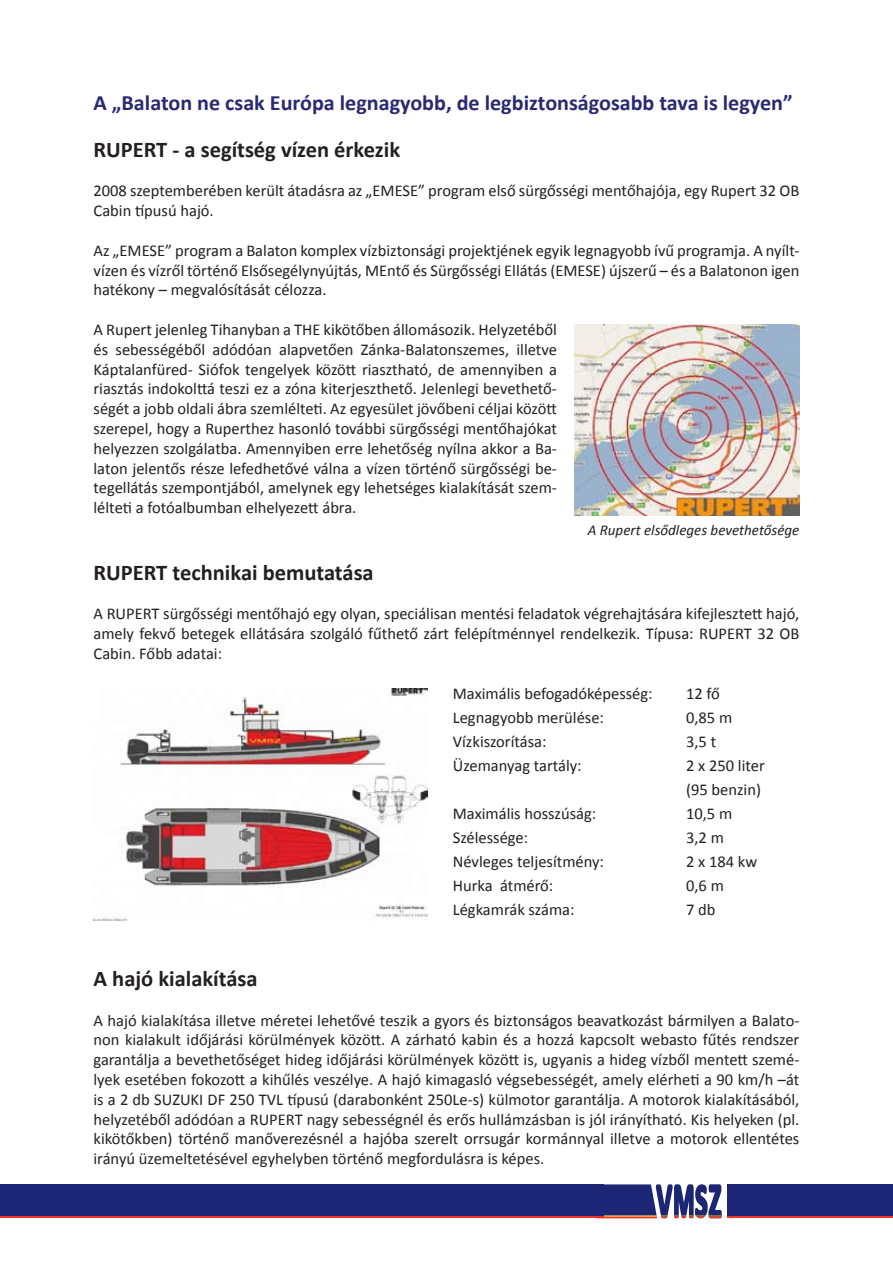
<style>
.page{position:relative;width:893px;height:1263px;background:#fff}
.page>*{position:absolute;margin:0;border:0;box-sizing:border-box;transform-origin:0 0}
.t1{font:700 22.5px "Calibri";color:#231f20}
.t2{font:700 21.9px "Calibri";color:#282973}
.t3{font:16.5px/19.8px "Calibri";color:#231f20;text-align:justify}
.t4{font:italic 15px "Calibri";color:#231f20}
</style>
<div class="page">
<div style="left:727px;top:1184px;width:166px;height:31px;background:#1c2674"></div>
<hr style="left:727px;top:1215px;width:166px;height:1px;background:#fd0">
<hr style="left:727px;top:1216px;width:166px;height:2px;background:#ee3224">
<div style="left:0;top:1184px;width:604px;height:32px;background:#1c2674"></div>
<hr style="left:0;top:1216px;width:604px;height:2px;background:#ee3224">
<svg style="left:604px;top:1184px;width:118px;height:34px"></svg>
<img style="left:574px;top:324px;width:225px;height:191px">
<img style="left:94px;top:689px;width:333px;height:232px">
<h2 class="t2" style="left:94px;top:89px;width:701px">A „Balaton ne csak Európa legnagyobb, de legbiztonságosabb tava is legyen”</h2>
<h1 class="t1" style="left:94px;top:135px;width:308px">RUPERT - a segítség vízen érkezik</h1>
<p class="t3" style="left:94px;top:180px;width:707px">2008 szeptemberében került átadásra az „EMESE” program első sürgősségi mentőhajója, egy Rupert 32 OB<br>Cabin típusú hajó.</p>
<p class="t3" style="left:94px;top:240px;width:707px">Az „EMESE” program a Balaton komplex vízbiztonsági projektjének egyik legnagyobb ívű programja. A nyílt&shy;vízen és vízről történő Elsősegélynyújtás, MEntő és Sürgősségi Ellátás (EMESE) újszerű – és a Balatonon igen hatékony – megvalósítását célozza.</p>
<p class="t3" style="left:94px;top:319px;width:465px">A Rupert jelenleg Tihanyban a THE kikötőben állomásozik. Helyzetéből és sebességéből adódóan alapvetően Zánka-Balatonszemes, illetve Káptalanfüred- Siófok tengelyek között riasztható, de amennyiben a riasztás indokolttá teszi ez a zóna kiterjeszthető. Jelenlegi bevethető&shy;ségét a jobb oldali ábra szemlélteti. Az egyesület jövőbeni céljai között szerepel, hogy a Ruperthez hasonló további sürgősségi mentőhajókat helyezzen szolgálatba. Amennyiben erre lehetőség nyílna akkor a Ba&shy;laton jelentős része lefedhetővé válna a vízen történő sürgősségi be&shy;tegellátás szempontjából, amelynek egy lehetséges kialakítását szem&shy;lélteti a fotóalbumban elhelyezett ábra.</p>
<p class="t4" style="left:588px;top:521px;width:213px">A Rupert elsődleges bevethetősége</p>
<h1 class="t1" style="left:94px;top:558px;width:282px">RUPERT technikai bemutatása</h1>
<p class="t3" style="left:94px;top:603px;width:707px">A RUPERT sürgősségi mentőhajó egy olyan, speciálisan mentési feladatok végrehajtására kifejlesztett hajó, amely fekvő betegek ellátására szolgáló fűthető zárt felépítménnyel rendelkezik. Típusa: RUPERT 32 OB Cabin. Főbb adatai:</p>
<p class="t3" style="left:453px;top:682px;width:201px">Maximális befogadóképesség:</p>
<p class="t3" style="left:686px;top:682px;width:35px">12 fő</p>
<p class="t3" style="left:453px;top:706px;width:153px">Legnagyobb merülése:</p>
<p class="t3" style="left:686px;top:706px;width:48px">0,85 m</p>
<p class="t3" style="left:453px;top:731px;width:95px">Vízkiszorítása:</p>
<p class="t3" style="left:686px;top:731px;width:32px">3,5 t</p>
<p class="t3" style="left:453px;top:755px;width:130px">Üzemanyag tartály:</p>
<p class="t3" style="left:686px;top:752px;width:80px;line-height:24px">2 x 250 liter (95 benzin)</p>
<p class="t3" style="left:453px;top:803px;width:145px">Maximális hosszúság:</p>
<p class="t3" style="left:686px;top:803px;width:48px">10,5 m</p>
<p class="t3" style="left:453px;top:827px;width:77px">Szélessége:</p>
<p class="t3" style="left:686px;top:827px;width:39px">3,2 m</p>
<p class="t3" style="left:453px;top:851px;width:153px">Névleges teljesítmény:</p>
<p class="t3" style="left:686px;top:851px;width:73px">2 x 184 kw</p>
<p class="t3" style="left:453px;top:875px;width:102px">Hurka átmérő:</p>
<p class="t3" style="left:686px;top:875px;width:39px">0,6 m</p>
<p class="t3" style="left:453px;top:899px;width:123px">Légkamrák száma:</p>
<p class="t3" style="left:686px;top:899px;width:31px">7 db</p>
<h1 class="t1" style="left:94px;top:964px;width:166px">A hajó kialakítása</h1>
<p class="t3" style="left:94px;top:1009px;width:707px">A hajó kialakítása illetve méretei lehetővé teszik a gyors és biztonságos beavatkozást bármilyen a Balato&shy;non kialakult időjárási körülmények között. A zárható kabin és a hozzá kapcsolt webasto fűtés rendszer garantálja a bevethetőséget hideg időjárási körülmények között is, ugyanis a hideg vízből mentett szemé&shy;lyek esetében fokozott a kihűlés veszélye. A hajó kimagasló végsebességét, amely elérheti a 90 km/h –át is a 2 db SUZUKI DF 250 TVL típusú (darabonként 250Le-s) külmotor garantálja. A motorok kialakításából, helyzetéből adódóan a RUPERT nagy sebességnél és erős hullámzásban is jól irányítható. Kis helyeken (pl. kikötőkben) történő manőverezésnél a hajóba szerelt orrsugár kormánnyal illetve a motorok ellentétes irányú üzemeltetésével egyhelyben történő megfordulásra is képes.</p>
</div>
